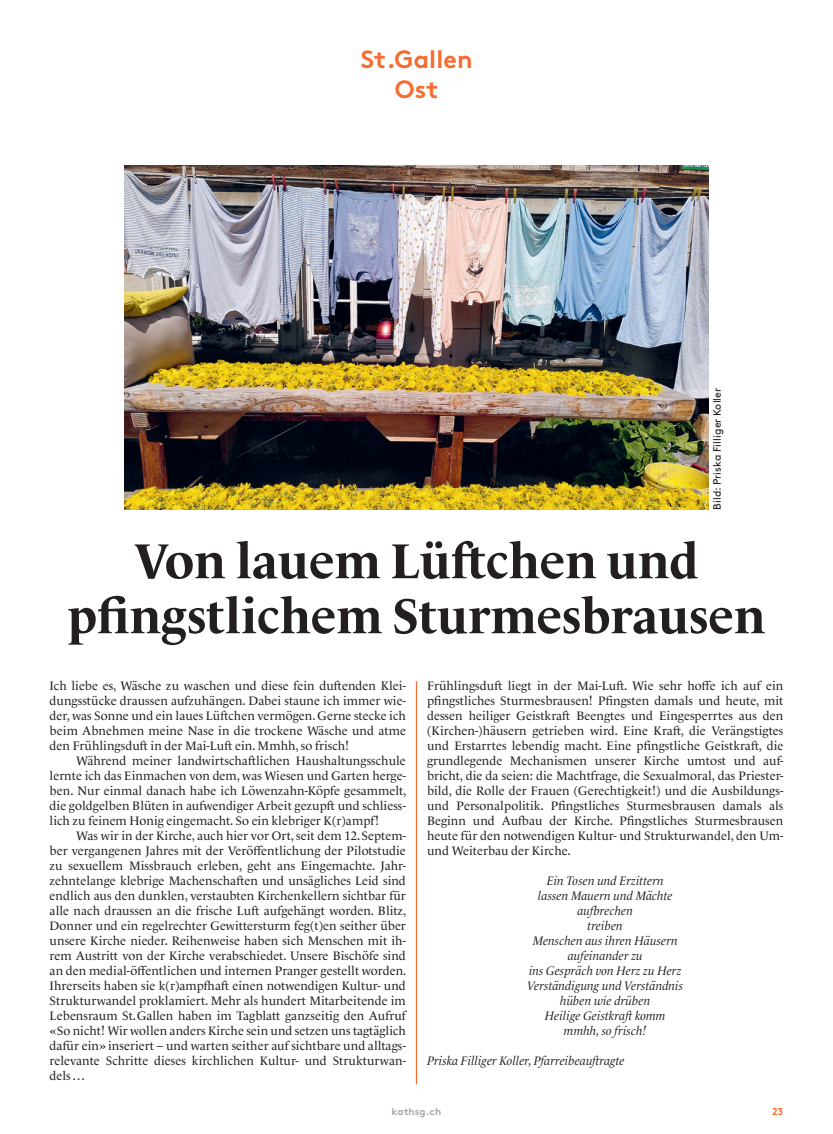
<style>
.page{position:relative;width:833px;height:1134px;background:#fff}
.page>*{position:absolute;margin:0;border:0;box-sizing:border-box;transform-origin:0 0}
.t1{font:700 50px/55px "Le Monde Livre Pro";letter-spacing:-.005em;color:#231f20;text-align:center}
.t2{font:700 25px/30px "Brown Pro";letter-spacing:.005em;color:#f36e31;text-align:center}
.t3{font:12.5px/15px "Le Monde Livre Pro";letter-spacing:.005em;color:#231f20;text-align:justify}
.t4{font:italic 12.5px/15px "Le Monde Livre Pro";letter-spacing:.005em;color:#231f20;text-align:center}
.t5{font:10.62px "Brown Pro";letter-spacing:.01em;color:#231f20}
.t6{font:700 10px "Brown Pro";letter-spacing:.01em;color:#a8a9ad}
.t7{font:700 10px "Brown Pro";color:#f36e31}
</style>
<div class="page">
<hr style="left:416px;top:681px;width:1px;height:403px;background:#f36e31">
<img style="left:124px;top:165px;width:585px;height:345px">
<h2 class="t2" style="left:361px;top:42px;width:113px">St.Gallen<br>Ost</h2>
<p class="t5" style="left:709px;top:510px;width:124px;rotate:-90deg">Bild: Priska Filliger Koller</p>
<h1 class="t1" style="left:68px;top:529px;width:699px">Von lauem Lüftchen und pfingstlichem Sturmesbrausen</h1>
<p class="t3" style="left:50px;top:677px;width:358px">Ich liebe es, Wäsche zu waschen und diese fein duftenden Klei&shy;dungsstücke draussen aufzuhängen. Dabei staune ich immer wie&shy;der, was Sonne und ein laues Lüftchen vermögen. Gerne stecke ich beim Abnehmen meine Nase in die trockene Wäsche und atme den Frühlingsduft in der Mai-Luft ein. Mmhh, so frisch!</p>
<p class="t3" style="left:50px;top:752px;width:358px;text-indent:27px">Während meiner landwirtschaftlichen Haushaltungsschule lernte ich das Einmachen von dem, was Wiesen und Garten herge&shy;ben. Nur einmal danach habe ich Löwenzahn-Köpfe gesammelt, die goldgelben Blüten in aufwendiger Arbeit gezupft und schliess&shy;lich zu feinem Honig eingemacht. So ein klebriger K(r)ampf!</p>
<p class="t3" style="left:50px;top:827px;width:358px;text-indent:27px">Was wir in der Kirche, auch hier vor Ort, seit dem 12.Septem&shy;ber vergangenen Jahres mit der Veröffentlichung der Pilotstudie zu sexuellem Missbrauch erleben, geht ans Eingemachte. Jahr&shy;zehntelange klebrige Machenschaften und unsägliches Leid sind endlich aus den dunklen, verstaubten Kirchenkellern sichtbar für alle nach draussen an die frische Luft aufgehängt worden. Blitz, Donner und ein regelrechter Gewittersturm feg(t)en seither über unsere Kirche nieder. Reihenweise haben sich Menschen mit ih&shy;rem Austritt von der Kirche verabschiedet. Unsere Bischöfe sind an den medial-öffentlichen und internen Pranger gestellt worden.<br>Ihrerseits haben sie k(r)ampfhaft einen notwendigen Kultur- und Strukturwandel proklamiert. Mehr als hundert Mitarbeitende im Lebensraum St.Gallen haben im Tagblatt ganzseitig den Aufruf «So nicht! Wir wollen anders Kirche sein und setzen uns tagtäglich dafür ein» inseriert – und warten seither auf sichtbare und alltags&shy;relevante Schritte dieses kirchlichen Kultur- und Strukturwan&shy;dels…</p>
<p class="t3" style="left:427px;top:677px;width:358px">Frühlingsduft liegt in der Mai-Luft. Wie sehr hoffe ich auf ein pfingstliches Sturmesbrausen! Pfingsten damals und heute, mit dessen heiliger Geistkraft Beengtes und Eingesperrtes aus den (Kirchen-)häusern getrieben wird. Eine Kraft, die Verängstigtes und Erstarrtes lebendig macht. Eine pfingstliche Geistkraft, die grundlegende Mechanismen unserer Kirche umtost und auf&shy;bricht, die da seien: die Machtfrage, die Sexualmoral, das Priester&shy;bild, die Rolle der Frauen (Gerechtigkeit!) und die Ausbildungs&shy;und Personalpolitik. Pfingstliches Sturmesbrausen damals als Beginn und Aufbau der Kirche. Pfingstliches Sturmesbrausen heute für den notwendigen Kultur- und Strukturwandel, den Um&shy;und Weiterbau der Kirche.</p>
<p class="t4" style="left:527px;top:872px;width:157px">Ein Tosen und Erzittern<br>lassen Mauern und Mächte aufbrechen<br>treiben<br>Menschen aus ihren Häusern aufeinander zu<br>ins Gespräch von Herz zu Herz<br>Verständigung und Verständnis hüben wie drüben<br>Heilige Geistkraft komm mmhh, so frisch!</p>
<p class="t4" style="left:427px;top:1052px;width:199px">Priska Filliger Koller, Pfarreibeauftragte</p>
<p class="t6" style="left:391px;top:1103px;width:51px">kathsg.ch</p>
<p class="t7" style="left:772px;top:1103px;width:13px">23</p>
</div>
